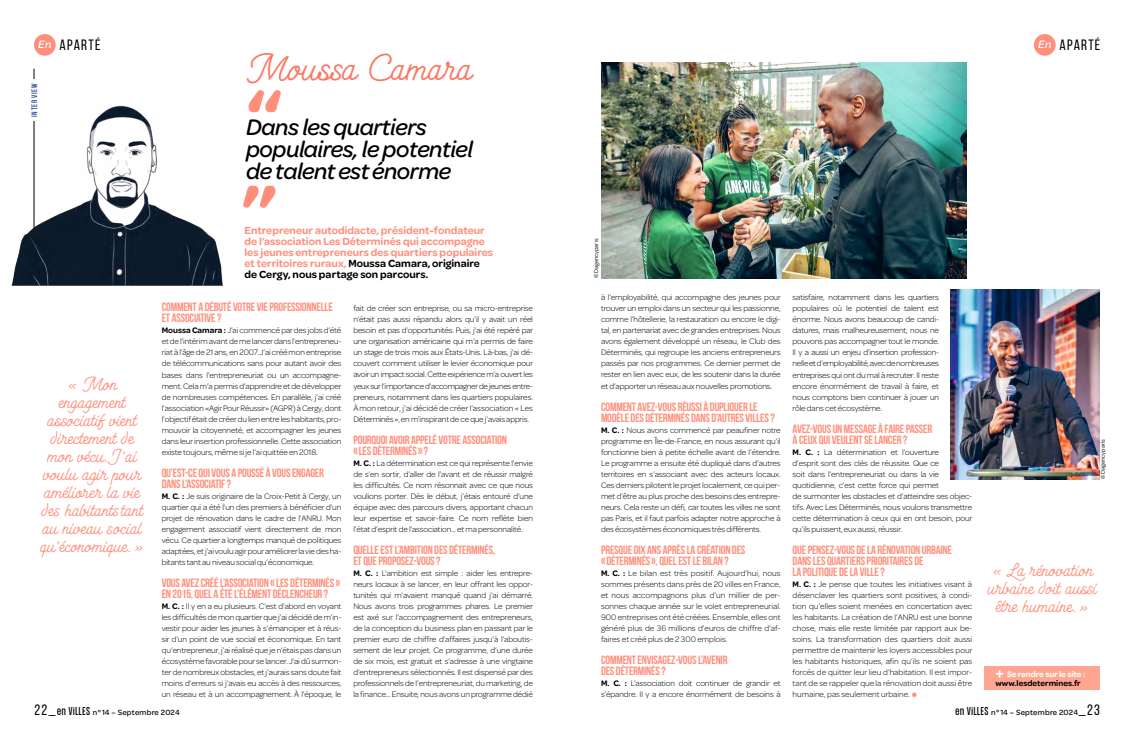
<style>
.page{position:relative;width:1134px;height:738px;background:#fff}
.page>*{position:absolute;margin:0;border:0;box-sizing:border-box;transform-origin:0 0}
.t1{font:600 83.7px/95.5px "Omnes";color:#ff8f7b}
.t2{font:36px "Kitten Swash Monoline";color:#fb7762}
.t3{font:italic 500 24px/22px "Omnes";letter-spacing:-.02em;color:#000}
.t4{font:18px/18px "Kitten Swash Monoline";color:#ff8f7b;text-align:center}
.t5{font:15px "Bebas Neue";letter-spacing:.08em;color:#000}
.t6{font:700 12px/11px "Bebas Neue";letter-spacing:-.015em;color:#ff8f7b}
.t7{font:600 11px/11px "Omnes";letter-spacing:.005em;color:#ff8f7b}
.t8{font:300 8.5px/11px "Omnes";letter-spacing:-.015em;color:#000;text-align:justify}
.t9{font:600 8.5px/9px "Omnes";color:#000}
.t10{font:500 8px "Omnes";letter-spacing:.03em;color:#000}
.t11{font:700 8px "Bebas Neue";letter-spacing:.12em;color:#37579c}
.t12{font:6px "Omnes";color:#000}
.s1{font-family:"Omnes";font-weight:500;font-style:italic;font-size:11.5px;color:#fff}
.s2{color:#000}
.s3{font-weight:600}
.s4{font-weight:600;font-size:17px;color:#ff8f7b}
.s5{font-size:16px;color:#fff}
.s6{color:#fff}
.s7{font-family:"Bebas Neue";font-weight:400;font-size:15px}
.s8{font-family:"Formula Condensed";font-weight:400;font-size:10px}
</style>
<div class="page">
<div style="left:984px;top:665px;width:116px;height:24px;background:#ffa692"></div>
<div style="left:34px;top:34px;width:22px;height:22px;background:#ff8f7b;border-radius:50%"></div>
<hr style="left:34px;top:69px;width:1px;height:215px;background:#000">
<div style="left:1034px;top:34px;width:21px;height:22px;background:#ff8f7b;border-radius:50%"></div>
<img style="left:950px;top:289px;width:150px;height:190px">
<img style="left:601px;top:62px;width:366px;height:216px">
<img style="left:11px;top:76px;width:212px;height:209px">
<h3 class="t5" style="left:38px;top:37px;width:64px"><span class="s1">En</span> APARTÉ</h3>
<p class="t11" style="left:30px;top:117px;width:35px;rotate:-90deg">INTERVIEW</p>
<h3 class="t4" style="left:40px;top:374px;width:105px">« Mon engagement associatif vient directement de mon vécu.J’ai voulu agir pour améliorer la vie des habitantstant au niveau social qu’économique.»</h3>
<h2 class="t2" style="left:247px;top:46px;width:227px">Moussa Camara</h2>
<h1 class="t1" style="left:241px;top:64px;width:43px">“ ”</h1>
<h3 class="t3" style="left:246px;top:115px;width:228px">Dans les quartiers populaires, le potentiel de talent est énorme</h3>
<p class="t7" style="left:244px;top:224px;width:250px">Entrepreneur autodidacte, président-fondateur de l’association Les Déterminés qui accompagne les jeunes entrepreneurs des quartiers populaires et territoires ruraux, <span class="s2">Moussa Camara, originaire de Cergy, nous partage son parcours.</span></p>
<h3 class="t6" style="left:162px;top:301px;width:173px">COMMENT A DÉBUTÉ VOTRE VIE PROFESSIONNELLE<br>ET ASSOCIATIVE ?</h3>
<p class="t8" style="left:162px;top:324px;width:181px"><span class="s3">Moussa Camara :</span> J’ai commencé par des jobs d’été et de l’intérim avant de me lancer dans l’entrepreneu&shy;riat à l’âge de 21 ans, en 2007. J’ai créé mon entreprise de télécommunications sans pour autant avoir des bases dans l’entrepreneuriat ou un accompagne&shy;ment. Cela m’a permis d’apprendre et de développer de nombreuses compétences. En parallèle, j’ai créé l’association «Agir Pour Réussir» (AGPR) à Cergy, dont l’objectif était de créer du lien entre les habitants, pro&shy;mouvoir la citoyenneté, et accompagner les jeunes dans leur insertion professionnelle. Cette association existe toujours, même si je l’ai quittée en 2018.</p>
<h3 class="t6" style="left:162px;top:466px;width:164px">QU’EST-CE QUI VOUS A POUSSÉ À VOUS ENGAGER<br>DANS L’ASSOCIATIF ?</h3>
<p class="t8" style="left:162px;top:489px;width:181px"><span class="s3">M. C. :</span> Je suis originaire de la Croix-Petit à Cergy, un quartier qui a été l’un des premiers à bénéficier d’un projet de rénovation dans le cadre de l’ANRU. Mon engagement associatif vient directement de mon vécu. Ce quartier a longtemps manqué de politiques adaptées, et j’ai voulu agir pour améliorer la vie des ha&shy;bitants tant au niveau social qu’économique.</p>
<h3 class="t6" style="left:162px;top:576px;width:180px">VOUS AVEZ CRÉÉ L’ASSOCIATION « LES DÉTERMINÉS »<br>EN 2015, QUEL A ÉTÉ L’ÉLÉMENT DÉCLENCHEUR ?</h3>
<p class="t8" style="left:162px;top:599px;width:181px"><span class="s3">M. C. :</span> Il y en a eu plusieurs. C’est d’abord en voyant les difficultés de mon quartier que j’ai décidé de m’in&shy;vestir pour aider les jeunes à s’émanciper et à réus&shy;sir d’un point de vue social et économique. En tant qu’entrepreneur, j’ai réalisé que je n’étais pas dans un écosystème favorable pour se lancer. J’ai dû surmon&shy;ter de nombreux obstacles, et j’aurais sans doute fait moins d’erreurs si j’avais eu accès à des ressources, un réseau et à un accompagnement. À l’époque, le</p>
<p class="t8" style="left:353px;top:302px;width:181px">fait de créer son entreprise, ou sa micro-entreprise n’était pas aussi répandu alors qu’il y avait un réel besoin et pas d’opportunités. Puis, j’ai été repéré par une organisation américaine qui m’a permis de faire un stage de trois mois aux États-Unis. Là-bas, j’ai dé&shy;couvert comment utiliser le levier économique pour avoir un impact social. Cette expérience m’a ouvert les yeux sur l’importance d’accompagner de jeunes entre&shy;preneurs, notamment dans les quartiers populaires.<br>À mon retour, j’ai décidé de créer l’association « Les Déterminés », en m’inspirant de ce que j’avais appris.</p>
<h3 class="t6" style="left:353px;top:433px;width:155px">POURQUOI AVOIR APPELÉ VOTRE ASSOCIATION «LES DÉTERMINÉS» ?</h3>
<p class="t8" style="left:353px;top:456px;width:181px"><span class="s3">M. C. :</span> La détermination est ce qui représente l’envie de s’en sortir, d’aller de l’avant et de réussir malgré les difficultés. Ce nom résonnait avec ce que nous voulions porter. Dès le début, j’étais entouré d’une équipe avec des parcours divers, apportant chacun leur expertise et savoir-faire. Ce nom reflète bien l’état d’esprit de l’association... et ma personnalité.</p>
<h3 class="t6" style="left:353px;top:543px;width:143px">QUELLE EST L’AMBITION DES DÉTERMINÉS,<br>ET QUE PROPOSEZ-VOUS ?</h3>
<p class="t8" style="left:353px;top:566px;width:181px"><span class="s3">M. C. :</span> L’ambition est simple : aider les entrepre&shy;neurs locaux à se lancer, en leur offrant les oppor&shy;tunités qui m’avaient manqué quand j’ai démarré.<br>Nous avons trois programmes phares. Le premier est axé sur l’accompagnement des entrepreneurs, de la conception du business plan en passant par le premier euro de chiffre d’affaires jusqu’à l’aboutis&shy;sement de leur projet. Ce programme, d’une durée de six mois, est gratuit et s’adresse à une vingtaine d’entrepreneurs sélectionnés. Il est dispensé par des professionnels de l’entrepreneuriat, du marketing, de la finance... Ensuite, nous avons un programme dédié</p>
<h3 class="t5" style="left:1038px;top:37px;width:64px"><span class="s1">En</span> APARTÉ</h3>
<p class="t12" style="left:592px;top:278px;width:41px;rotate:-90deg">© Dagencyparis</p>
<p class="t8" style="left:601px;top:291px;width:181px">à l’employabilité, qui accompagne des jeunes pour trouver un emploi dans un secteur qui les passionne, comme l’hôtellerie, la restauration ou encore le digi&shy;tal, en partenariat avec de grandes entreprises. Nous avons également développé un réseau, le Club des Déterminés, qui regroupe les anciens entrepreneurs passés par nos programmes. Ce dernier permet de rester en lien avec eux, de les soutenir dans la durée et d’apporter un réseau aux nouvelles promotions.</p>
<h3 class="t6" style="left:601px;top:400px;width:175px">COMMENT AVEZ-VOUS RÉUSSI À DUPLIQUER LE<br>MODÈLE DES DÉTERMINÉS DANS D’AUTRES VILLES ?</h3>
<p class="t8" style="left:601px;top:423px;width:181px"><span class="s3">M. C. :</span> Nous avons commencé par peaufiner notre programme en Île-de-France, en nous assurant qu’il fonctionne bien à petite échelle avant de l’étendre.<br>Le programme a ensuite été dupliqué dans d’autres territoires en s’associant avec des acteurs locaux.<br>Ces derniers pilotent le projet localement, ce qui per&shy;met d’être au plus proche des besoins des entrepre&shy;neurs. Cela reste un défi, car toutes les villes ne sont pas Paris, et il faut parfois adapter notre approche à des écosystèmes économiques très différents.</p>
<h3 class="t6" style="left:601px;top:543px;width:146px">PRESQUE DIX ANS APRÈS LA CRÉATION DES «DÉTERMINÉS», QUEL EST LE BILAN ?</h3>
<p class="t8" style="left:601px;top:566px;width:181px"><span class="s3">M. C. :</span> Le bilan est très positif. Aujourd’hui, nous sommes présents dans près de 20 villes en France, et nous accompagnons plus d’un millier de per&shy;sonnes chaque année sur le volet entrepreneurial.<br>900 entreprises ont été créées. Ensemble, elles ont généré plus de 36 millions d’euros de chiffre d’af&shy;faires et créé plus de 2 300 emplois.</p>
<h3 class="t6" style="left:601px;top:653px;width:128px">COMMENT ENVISAGEZ-VOUS L’AVENIR<br>DES DÉTERMINÉS ?</h3>
<p class="t8" style="left:601px;top:676px;width:181px"><span class="s3">M. C. :</span> L’association doit continuer de grandir et s’épandre. Il y a encore énormément de besoins à</p>
<p class="t8" style="left:793px;top:291px;width:148px">satisfaire, notamment dans les quartiers populaires où le potentiel de talent est énorme. Nous avons beaucoup de candi&shy;datures, mais malheureusement, nous ne pouvons pas accompagner tout le monde.<br>Il y a aussi un enjeu d’insertion profession&shy;nelle et d’employabilité, avec de nombreuses entreprises qui ont du mal à recruter. Il reste encore énormément de travail à faire, et nous comptons bien continuer à jouer un rôle dans cet écosystème.</p>
<h3 class="t6" style="left:793px;top:422px;width:141px">AVEZ-VOUS UN MESSAGE À FAIRE PASSER<br>À CEUX QUI VEULENT SE LANCER ?</h3>
<p class="t8" style="left:793px;top:445px;width:181px;text-align:left"><span class="s3">M. C. :</span> La détermination et l’ouverture<br>d’esprit sont des clés de réussite. Que ce<br>soit dans l’entrepreneuriat ou dans la vie quotidienne, c’est cette force qui permet<br>de surmonter les obstacles et d’atteindre ses objec&shy;tifs. Avec Les Déterminés, nous voulons transmettre cette détermination à ceux qui en ont besoin, pour qu’ils puissent, eux aussi, réussir.</p>
<h3 class="t6" style="left:793px;top:543px;width:161px">QUE PENSEZ-VOUS DE LA RÉNOVATION URBAINE<br>DANS LES QUARTIERS PRIORITAIRES DE<br>LA POLITIQUE DE LA VILLE ?</h3>
<p class="t8" style="left:793px;top:577px;width:181px"><span class="s3">M. C. :</span> Je pense que toutes les initiatives visant à désenclaver les quartiers sont positives, à condi&shy;tion qu’elles soient menées en concertation avec les habitants. La création de l’ANRU est une bonne chose, mais elle reste limitée par rapport aux be&shy;soins. La transformation des quartiers doit aussi permettre de maintenir les loyers accessibles pour les habitants historiques, afin qu’ils ne soient pas forcés de quitter leur lieu d’habitation. Il est impor&shy;tant de se rappeler que la rénovation doit aussi être humaine, pas seulement urbaine. <span class="s4">•</span></p>
<p class="t12" style="left:1099px;top:479px;width:41px;rotate:-90deg">© Dagencyparis</p>
<h3 class="t4" style="left:987px;top:560px;width:111px">« La rénovation urbaine doit aussi être humaine.»</h3>
<p class="t9" style="left:995px;top:668px;width:91px"><span class="s5">+</span> <span class="s6">Se rendre sur le site : </span>www.lesdetermines.fr</p>
<p class="t10" style="left:34px;top:706px;width:147px"><span class="s7">22_</span><span class="s8">en ViLLES</span> n° 14 – Septembre 2024</p>
<p class="t10" style="left:955px;top:706px;width:146px"><span class="s8">en ViLLES</span> n° 14 – Septembre 2024<span class="s7">_23</span></p>
</div>
